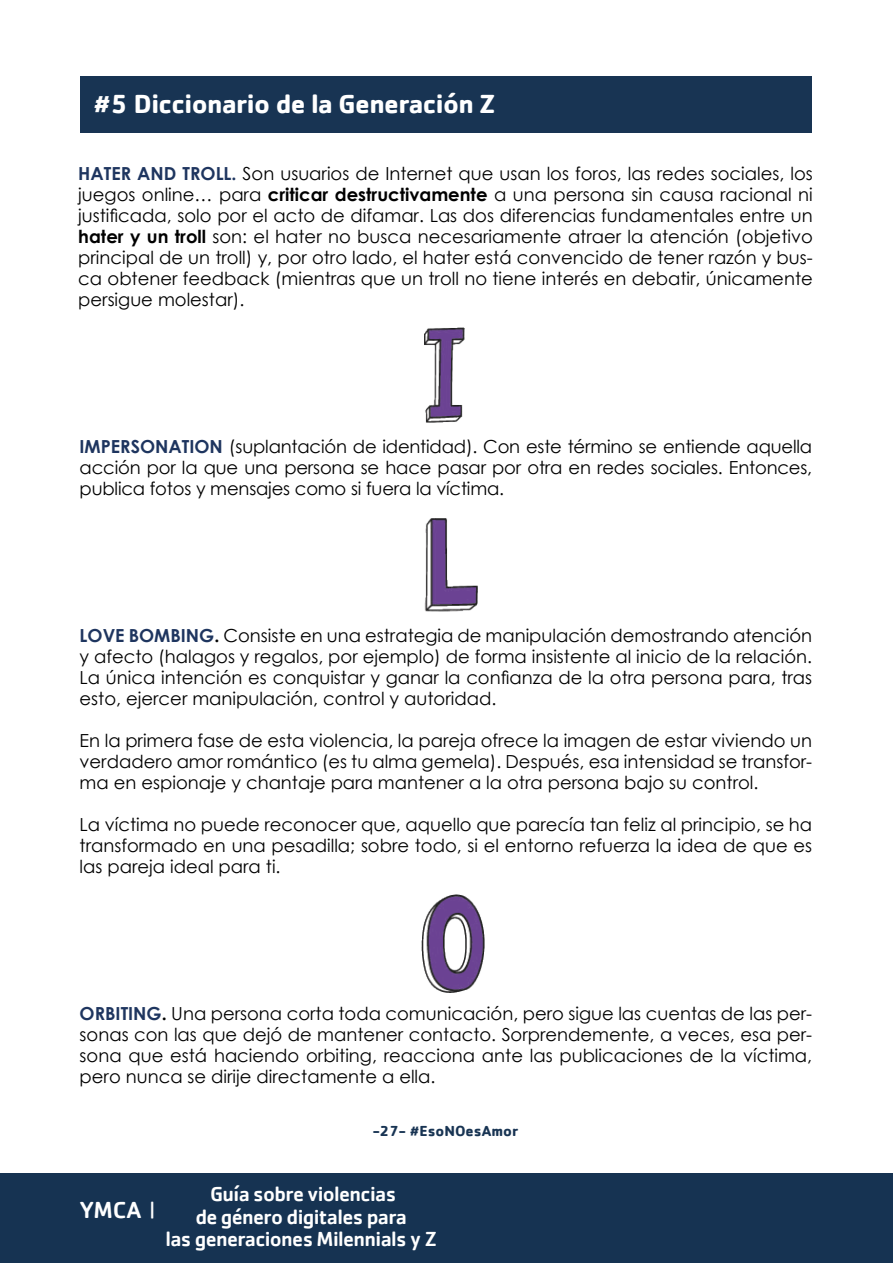
<style>
.page{position:relative;width:893px;height:1263px;background:#fff}
.page>*{position:absolute;margin:0;border:0;box-sizing:border-box;transform-origin:0 0}
.t1{font:700 27px "Cachet";letter-spacing:-.02em;color:#fff}
.t2{font:500 24px "Cachet";color:#fff}
.t3{font:500 21px/22.5px "Cachet";letter-spacing:-.03em;color:#fff;text-align:center}
.t4{font:18px/21px "Century Gothic";color:#000;text-align:justify}
.t5{font:700 15px "Cachet";color:#183453}
.s1{font-weight:700;color:#1e355f}
.s2{font-weight:700}
.s3{font-size:18px}
</style>
<div class="page">
<div style="left:0;top:1174px;width:893px;height:89px;background:#163352"></div>
<div style="left:80px;top:76px;width:731px;height:57px;background:#183453"></div>
<img style="left:425px;top:327px;width:40px;height:95px">
<img style="left:424px;top:518px;width:53px;height:94px">
<img style="left:422px;top:894px;width:62px;height:98px">
<h1 class="t1" style="left:94px;top:86px;width:403px">#5 Diccionario de la Generación Z</h1>
<p class="t4" style="left:78px;top:163px;width:736px"><span class="s1">HATER AND TROLL.</span> Son usuarios de Internet que usan los foros, las redes sociales, los juegos online… para <span class="s2">criticar destructivamente</span> a una persona sin causa racional ni justificada, solo por el acto de difamar. Las dos diferencias fundamentales entre un <span class="s2">hater y un troll</span> son: el hater no busca necesariamente atraer la atención (objetivo principal de un troll) y, por otro lado, el hater está convencido de tener razón y bus&shy;ca obtener feedback (mientras que un troll no tiene interés en debatir, únicamente persigue molestar).</p>
<p class="t4" style="left:80px;top:436px;width:734px"><span class="s1">IMPERSONATION</span> (suplantación de identidad). Con este término se entiende aquella acción por la que una persona se hace pasar por otra en redes sociales. Entonces, publica fotos y mensajes como si fuera la víctima.</p>
<p class="t4" style="left:80px;top:625px;width:734px"><span class="s1">LOVE BOMBING</span><span class="s2">.</span> Consiste en una estrategia de manipulación demostrando atención y afecto (halagos y regalos, por ejemplo) de forma insistente al inicio de la relación.<br>La única intención es conquistar y ganar la confianza de la otra persona para, tras esto, ejercer manipulación, control y autoridad.</p>
<p class="t4" style="left:80px;top:730px;width:734px">En la primera fase de esta violencia, la pareja ofrece la imagen de estar viviendo un verdadero amor romántico (es tu alma gemela). Después, esa intensidad se transfor&shy;ma en espionaje y chantaje para mantener a la otra persona bajo su control.</p>
<p class="t4" style="left:80px;top:814px;width:734px">La víctima no puede reconocer que, aquello que parecía tan feliz al principio, se ha transformado en una pesadilla; sobre todo, si el entorno refuerza la idea de que es las pareja ideal para ti.</p>
<p class="t4" style="left:80px;top:1003px;width:734px"><span class="s1">ORBITING</span><span class="s2">.</span> Una persona corta toda comunicación, pero sigue las cuentas de las per&shy;sonas con las que dejó de mantener contacto. Sorprendemente, a veces, esa per&shy;sona que está haciendo orbiting, reacciona ante las publicaciones de la víctima, pero nunca se dirije directamente a ella.</p>
<p class="t5" style="left:373px;top:1121px;width:147px">-27- #EsoNOesAmor</p>
<h2 class="t2" style="left:79px;top:1195px;width:76px">YMCA <span class="s3">|</span></h2>
<p class="t3" style="left:165px;top:1182px;width:273px">Guía sobre violencias<br>de género digitales para<br>las generaciones Milennials y Z</p>
</div>
